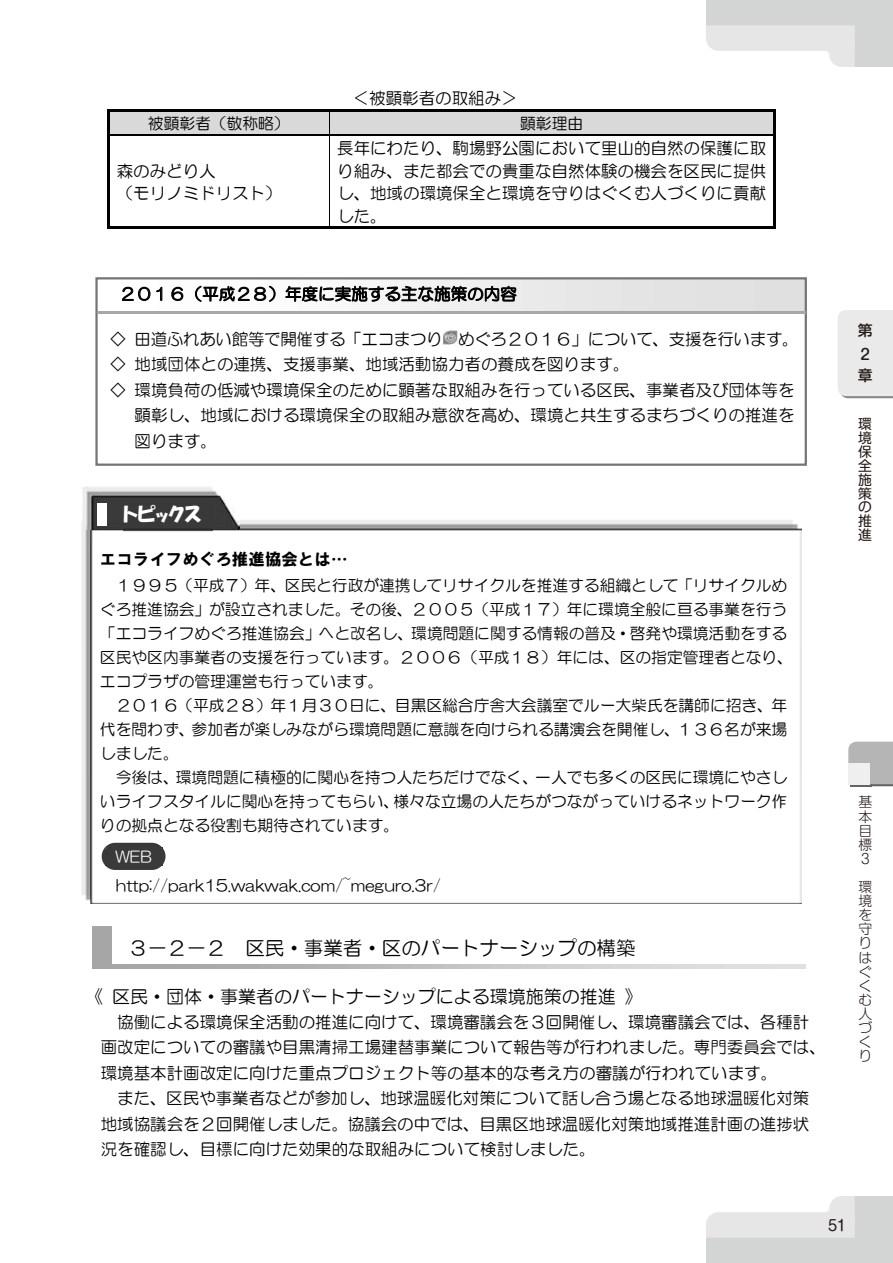
<style>
.page{position:relative;width:893px;height:1263px;background:#fff}
.page>*{position:absolute;margin:0;border:0;box-sizing:border-box;transform-origin:0 0}
.t1{font:19.5px "HG Maru Gothic MPRO";color:#000}
.t2{font:19.5px "HGP Soei Kakupoptai";color:#fff}
.t3{font:18px "HG Maru Gothic MPRO";color:#000}
.t4{font:16.5px/22.5px "HG Maru Gothic MPRO";color:#000}
.t5{font:16.5px "HGS Soei Kakugothic UB";color:#000}
.t6{font:15.75px/24px "HG Maru Gothic MPRO";color:#000;text-align:justify}
.t7{font:15px "HG Maru Gothic MPRO";color:#fff}
.t8{font:500 14.85px "Shin M Go Pro";color:#231916}
.t9{font:14.85px "Shin M Go Pr 6 N";color:#231916}
.t10{font:300 13.8px "Shin M Go Pro";color:#231916}
.t11{font:13.8px/13.8px "Shin M Go Pro";color:#231916;text-align:justify}
</style>
<div class="page">
<div style="left:706px;top:0;width:187px;height:67px;background:#d3d4d4"></div>
<svg style="left:706px;top:25px;width:149px;height:42px;background:#eee"></svg>
<div style="left:706px;top:1196px;width:187px;height:67px;background:#d3d4d4"></div>
<svg style="left:706px;top:1196px;width:149px;height:42px;background:#eee"></svg>
<svg style="left:848px;top:742px;width:45px;height:44px;background:#b3b3b4"></svg>
<div style="left:848px;top:763px;width:22px;height:21px;background:#efeff0"></div>
<div style="left:838px;top:310px;width:55px;height:88px;background:#eaeaea"></div>
<div style="left:110px;top:111px;width:219px;height:23px;background:#d9d9d9"></div>
<div style="left:330px;top:111px;width:443px;height:23px;background:#d9d9d9"></div>
<hr style="left:108px;top:109px;width:667px;height:2px;background:#000">
<hr style="left:108px;top:111px;width:2px;height:23px;background:#000">
<hr style="left:773px;top:111px;width:2px;height:23px;background:#000">
<hr style="left:110px;top:134px;width:219px;height:1px;background:#000">
<hr style="left:110px;top:135px;width:219px;height:1px;background:#000">
<svg style="left:329px;top:111px;width:2px;height:25px"></svg>
<hr style="left:331px;top:134px;width:442px;height:1px;background:#000">
<hr style="left:331px;top:135px;width:442px;height:1px;background:#000">
<hr style="left:108px;top:136px;width:2px;height:92px;background:#000">
<hr style="left:108px;top:226px;width:221px;height:2px;background:#000">
<hr style="left:329px;top:136px;width:1px;height:90px;background:#000">
<hr style="left:329px;top:226px;width:444px;height:2px;background:#000">
<hr style="left:773px;top:136px;width:2px;height:92px;background:#000">
<svg style="left:95px;top:277px;width:712px;height:189px"></svg>
<svg style="left:122px;top:287px;width:28px;height:14px"></svg>
<svg style="left:156px;top:287px;width:6px;height:14px"></svg>
<svg style="left:171px;top:287px;width:12px;height:14px"></svg>
<svg style="left:195px;top:286px;width:80px;height:16px"></svg>
<svg style="left:285px;top:286px;width:231px;height:16px"></svg>
<hr style="left:97px;top:311px;width:709px;height:2px;background:#a7a7a7">
<img style="left:82px;top:520px;width:719px;height:383px">
<img style="left:91px;top:546px;width:705px;height:356px">
<div style="left:102px;top:843px;width:64px;height:27px;background:#393939;border-radius:14px"></div>
<img style="left:82px;top:487px;width:157px;height:43px">
<div style="left:97px;top:503px;width:10px;height:23px;background:#fff"></div>
<img style="left:123px;top:503px;width:89px;height:37px">
<div style="left:92px;top:926px;width:20px;height:42px;background:#a6a6a6"></div>
<p class="t4" style="left:353px;top:87px;width:166px">＜被顕彰者の取組み＞</p>
<p class="t6" style="left:148px;top:112px;width:143px">被顕彰者（敬称略）</p>
<p class="t6" style="left:520px;top:112px;width:64px">顕彰理由</p>
<p class="t4" style="left:117px;top:159px;width:166px">森のみどり人<br>（モリノミドリスト）</p>
<p class="t4" style="left:337px;top:137px;width:430px;text-align:justify">長年にわたり、駒場野公園において里山的自然の保護に取り組み、また都会での貴重な自然体験の機会を区民に提供し、地域の環境保全と環境を守りはぐくむ人づくりに貢献した。</p>
<p class="t4" style="left:119px;top:282px;width:399px">２０１６（平成２８）年度に実施する主な施策の内容</p>
<p class="t4" style="left:110px;top:327px;width:690px">◇ 田道ふれあい館等で開催する「エコまつり めぐろ２０１６」について、支援を行います。</p>
<p class="t4" style="left:110px;top:353px;width:521px">◇ 地域団体との連携、支援事業、地域活動協力者の養成を図ります。</p>
<p class="t4" style="left:110px;top:378px;width:686px">◇ 環境負荷の低減や環境保全のために顕著な取組みを行っている区民、事業者及び団体等を</p>
<p class="t4" style="left:135px;top:404px;width:661px">顕彰し、地域における環境保全の取組み意欲を高め、環境と共生するまちづくりの推進を</p>
<p class="t4" style="left:135px;top:429px;width:84px">図ります。</p>
<p class="t2" style="left:123px;top:504px;width:80px">トピックス</p>
<p class="t5" style="left:100px;top:551px;width:249px">エコライフめぐろ推進協会とは…</p>
<p class="t6" style="left:100px;top:573px;width:695px;text-align:left;text-indent:16px">１９９５（平成７）年、区民と行政が連携してリサイクルを推進する組織として「リサイクルめぐろ推進協会」が設立されました。その後、２００５（平成１７）年に環境全般に亘る事業を行う「エコライフめぐろ推進協会」へと改名し、環境問題に関する情報の普及・啓発や環境活動をする区民や区内事業者の支援を行っています。２００６（平成１８）年には、区の指定管理者となり、エコプラザの管理運営も行っています。</p>
<p class="t6" style="left:100px;top:693px;width:689px;text-indent:16px">２０１６（平成２８）年１月３０日に、目黒区総合庁舎大会議室でルー大柴氏を講師に招き、年代を問わず、参加者が楽しみながら環境問題に意識を向けられる講演会を開催し、１３６名が来場しました。</p>
<p class="t6" style="left:100px;top:765px;width:689px;text-indent:16px">今後は、環境問題に積極的に関心を持つ人たちだけでなく、一人でも多くの区民に環境にやさしいライフスタイルに関心を持ってもらい、様々な立場の人たちがつながっていけるネットワーク作りの拠点となる役割も期待されています。</p>
<p class="t7" style="left:115px;top:849px;width:38px">WEB</p>
<p class="t6" style="left:116px;top:874px;width:327px">http://park15.wakwak.com/~meguro.3r/</p>
<p class="t1" style="left:128px;top:939px;width:509px">３－２－２ 区民・事業者・区のパートナーシップの構築</p>
<p class="t3" style="left:85px;top:987px;width:559px">《 区民・団体・事業者のパートナーシップによる環境施策の推進 》</p>
<p class="t4" style="left:101px;top:1009px;width:726px;line-height:25.5px;text-indent:16px">協働による環境保全活動の推進に向けて、環境審議会を３回開催し、環境審議会では、各種計画改定についての審議や目黒清掃工場建替事業について報告等が行われました。専門委員会では、環境基本計画改定に向けた重点プロジェクト等の基本的な考え方の審議が行われています。</p>
<p class="t4" style="left:101px;top:1085px;width:710px;line-height:25.5px;text-align:justify;text-indent:16px">また、区民や事業者などが参加し、地球温暖化対策について話し合う場となる地球温暖化対策地域協議会を２回開催しました。協議会の中では、目黒区地球温暖化対策地域推進計画の進捗状況を確認し、目標に向けた効果的な取組みについて検討しました。</p>
<p class="t8" style="left:858px;top:319px;width:16px">第</p>
<p class="t8" style="left:858px;top:342px;width:16px">２</p>
<p class="t8" style="left:858px;top:363px;width:16px">章</p>
<p class="t11" style="left:858px;top:416px;width:15px">環境保全施策の推進</p>
<p class="t10" style="left:858px;top:791px;width:15px">基</p>
<p class="t10" style="left:858px;top:805px;width:15px">本</p>
<p class="t10" style="left:858px;top:819px;width:15px">目</p>
<p class="t10" style="left:858px;top:833px;width:15px">標</p>
<p class="t10" style="left:858px;top:848px;width:15px">３</p>
<p class="t10" style="left:858px;top:876px;width:15px">環</p>
<p class="t10" style="left:858px;top:890px;width:15px">境</p>
<p class="t10" style="left:858px;top:904px;width:15px">を</p>
<p class="t10" style="left:858px;top:918px;width:15px">守</p>
<p class="t10" style="left:858px;top:932px;width:15px">り</p>
<p class="t10" style="left:858px;top:946px;width:15px">は</p>
<p class="t10" style="left:858px;top:960px;width:15px">ぐ</p>
<p class="t10" style="left:858px;top:974px;width:15px">く</p>
<p class="t10" style="left:858px;top:988px;width:15px">む</p>
<p class="t10" style="left:858px;top:1003px;width:15px">人</p>
<p class="t10" style="left:858px;top:1017px;width:15px">づ</p>
<p class="t10" style="left:858px;top:1031px;width:15px">く</p>
<p class="t10" style="left:858px;top:1045px;width:15px">り</p>
<p class="t9" style="left:828px;top:1213px;width:20px">51</p>
</div>
